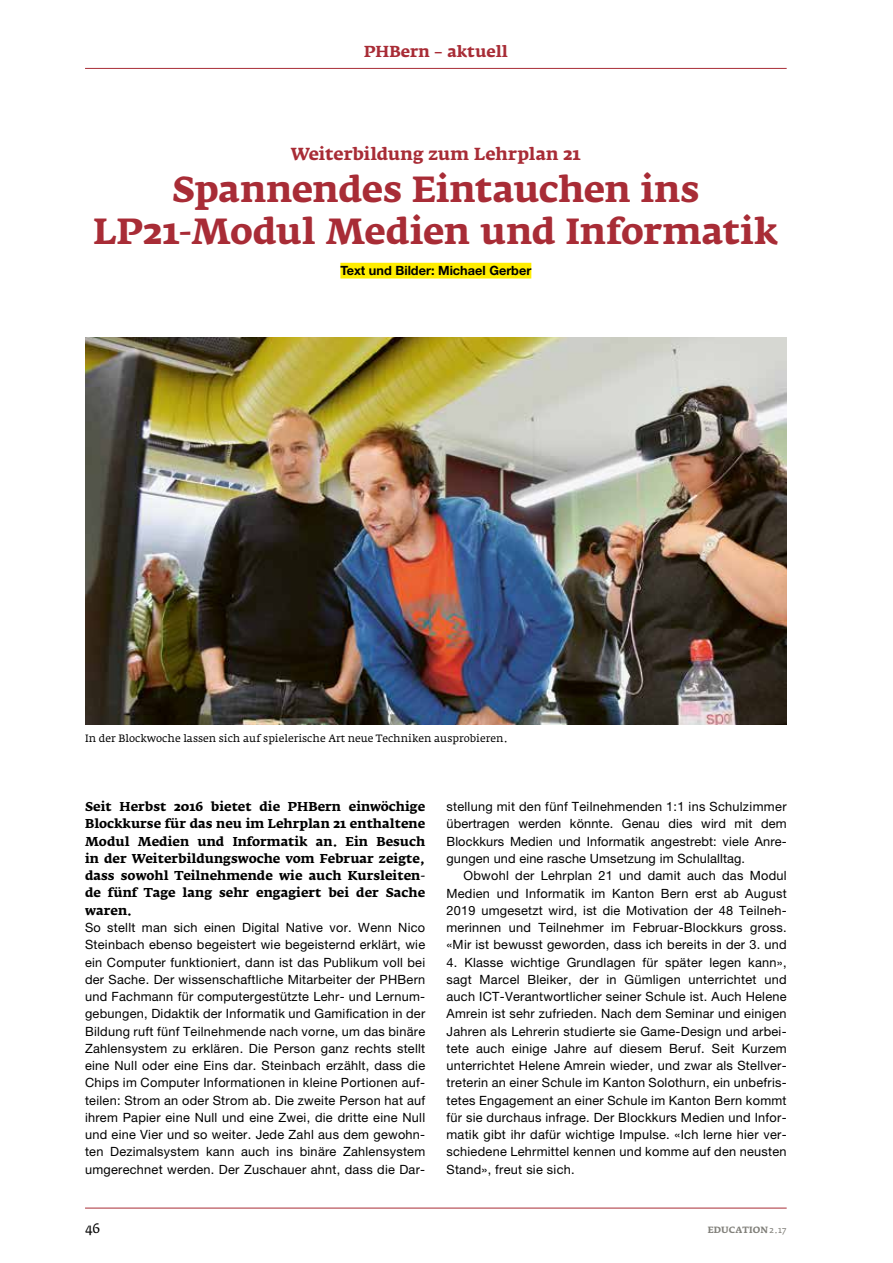
<style>
.page{position:relative;width:893px;height:1263px;background:#fff}
.page>*{position:absolute;margin:0;border:0;box-sizing:border-box;transform-origin:0 0}
.t1{font:700 36px/42px "Fedra Serif A Std";letter-spacing:-.005em;color:#a82c36;text-align:center}
.t2{font:700 17.25px "Fedra Serif A Std";color:#a82c36}
.t3{font:700 15.75px "Fedra Serif A Std";color:#a82c36}
.t4{font:13.5px "Fedra Serif A Std";color:#000}
.t5{font:12.75px/17.2px "Helvetica Neue LT Std";letter-spacing:.02em;color:#000;text-align:justify}
.t6{font:700 12.75px/17.2px "Fedra Serif A Std";color:#000;text-align:justify}
.t7{font:700 12.75px "Helvetica Neue LT Std";color:#000}
.t8{font:10.5px "Fedra Serif A Std";color:#000}
.t9{font:700 9px "Fedra Serif A Std";letter-spacing:.015em;color:#81807a}
.s1{font-weight:400}
</style>
<div class="page">
<hr style="left:85px;top:68px;width:702px;height:1px;background:#a82c36">
<hr style="left:85px;top:1208px;width:702px;height:1px;background:#a82c36">
<div style="left:340px;top:263px;width:191px;height:15px;background:#ffed00"></div>
<img style="left:85px;top:337px;width:702px;height:388px">
<p class="t3" style="left:364px;top:42px;width:145px">PHBern – aktuell</p>
<h2 class="t2" style="left:291px;top:143px;width:292px">Weiterbildung zum Lehrplan 21</h2>
<h1 class="t1" style="left:94px;top:168px;width:686px">Spannendes Eintauchen ins<br>LP21-Modul Medien und Informatik</h1>
<p class="t7" style="left:340px;top:263px;width:192px">Text und Bilder: Michael Gerber</p>
<p class="t8" style="left:85px;top:732px;width:425px">In der Blockwoche lassen sich auf spielerische Art neue Techniken ausprobieren.</p>
<p class="t6" style="left:85px;top:798px;width:342px">Seit Herbst 2016 bietet die PHBern einwöchige Blockkurse für das neu im Lehrplan 21 enthaltene Modul Medien und Informatik an. Ein Besuch in der Weiterbildungswoche vom Februar zeigte, dass sowohl Teilnehmende wie auch Kursleiten&shy;de fünf Tage lang sehr engagiert bei der Sache waren.</p>
<p class="t5" style="left:85px;top:919px;width:342px">So stellt man sich einen Digital Native vor. Wenn Nico Steinbach ebenso begeistert wie begeisternd erklärt, wie ein Computer funktioniert, dann ist das Publikum voll bei der Sache. Der wissenschaftliche Mitarbeiter der PHBern und Fachmann für computergestützte Lehr- und Lernum&shy;gebungen, Didaktik der Informatik und Gamification in der Bildung ruft fünf Teilnehmende nach vorne, um das binäre Zahlensystem zu erklären. Die Person ganz rechts stellt eine Null oder eine Eins dar. Steinbach erzählt, dass die Chips im Computer Informationen in kleine Portionen auf&shy;teilen: Strom an oder Strom ab. Die zweite Person hat auf ihrem Papier eine Null und eine Zwei, die dritte eine Null und eine Vier und so weiter. Jede Zahl aus dem gewohn&shy;ten Dezimalsystem kann auch ins binäre Zahlensystem umgerechnet werden. Der Zuschauer ahnt, dass die Dar-</p>
<p class="t4" style="left:85px;top:1221px;width:17px">46</p>
<p class="t5" style="left:446px;top:798px;width:342px">stellung mit den fünf Teilnehmenden 1:1 ins Schulzimmer übertragen werden könnte. Genau dies wird mit dem Blockkurs Medien und Informatik angestrebt: viele Anre&shy;gungen und eine rasche Umsetzung im Schulalltag.</p>
<p class="t5" style="left:446px;top:867px;width:342px;text-indent:17px">Obwohl der Lehrplan 21 und damit auch das Modul Medien und Informatik im Kanton Bern erst ab August 2019 umgesetzt wird, ist die Motivation der 48 Teilneh&shy;merinnen und Teilnehmer im Februar-Blockkurs gross. «Mir ist bewusst geworden, dass ich bereits in der 3. und</p>
<p class="t5" style="left:446px;top:953px;width:342px">4. Klasse wichtige Grundlagen für später legen kann», sagt Marcel Bleiker, der in Gümligen unterrichtet und auch ICT-Verantwortlicher seiner Schule ist. Auch Helene Amrein ist sehr zufrieden. Nach dem Seminar und einigen Jahren als Lehrerin studierte sie Game-Design und arbei&shy;tete auch einige Jahre auf diesem Beruf. Seit Kurzem unterrichtet Helene Amrein wieder, und zwar als Stellver&shy;treterin an einer Schule im Kanton Solothurn, ein unbefris&shy;tetes Engagement an einer Schule im Kanton Bern kommt für sie durchaus infrage. Der Blockkurs Medien und Infor&shy;matik gibt ihr dafür wichtige Impulse. «Ich lerne hier ver&shy;schiedene Lehrmittel kennen und komme auf den neusten Stand», freut sie sich.</p>
<p class="t9" style="left:708px;top:1225px;width:80px">EDUCATION <span class="s1">2.17</span></p>
</div>
